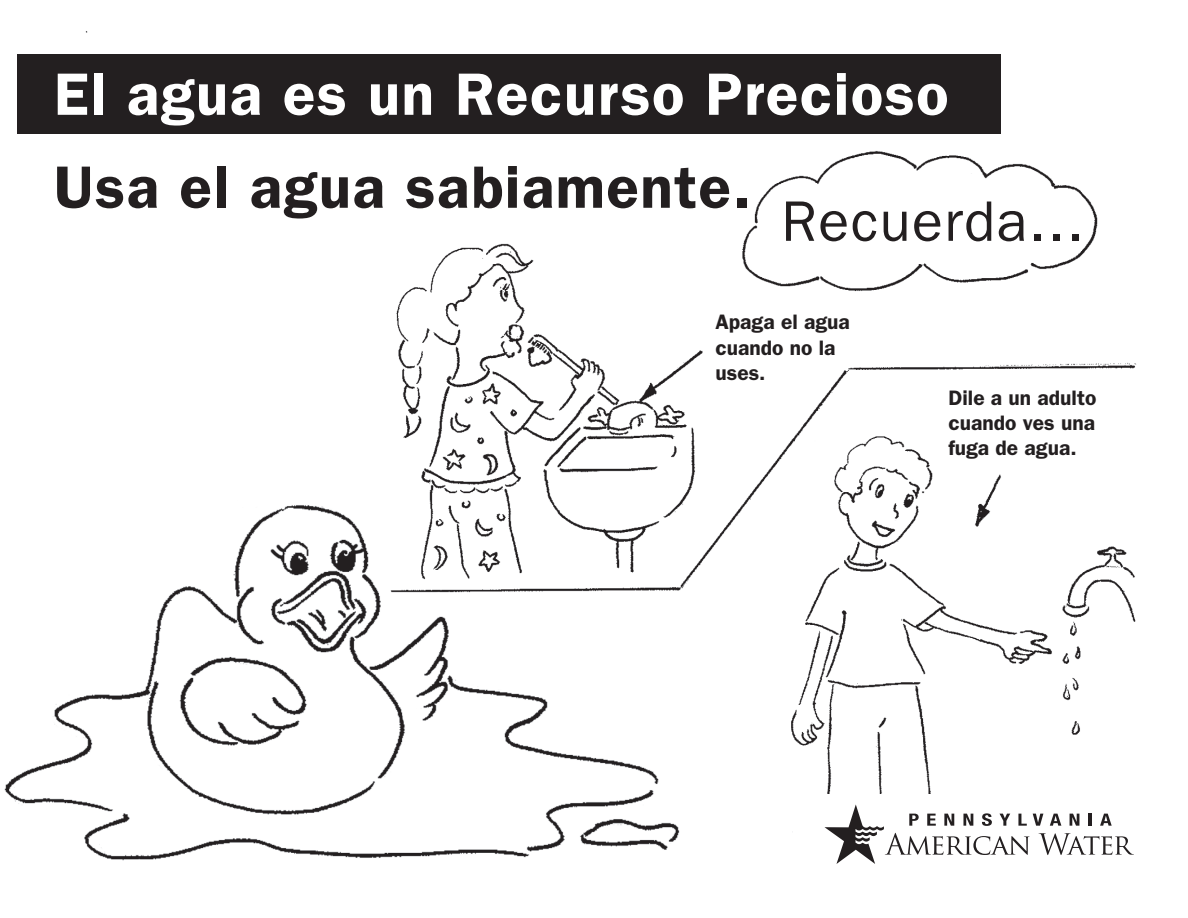
<style>
.page{position:relative;width:1188px;height:918px;background:#fff}
.page>*{position:absolute;margin:0;border:0;box-sizing:border-box;transform-origin:0 0}
.t1{font:600 60px "ITC Franklin Gothic Std";letter-spacing:.025em;color:#fff}
.t2{font:600 60px "ITC Franklin Gothic Std";letter-spacing:.025em;color:#231f20}
.t3{font:57.3px "ITC Franklin Gothic Std";letter-spacing:.025em;color:#231f20}
.t4{font:600 21px/25.2px "ITC Franklin Gothic Std";color:#231f20}
</style>
<div class="page">
<img style="left:4px;top:31px;width:1133px;height:830px">
<svg style="left:783px;top:176px;width:289px;height:86px"></svg>
<div style="left:18px;top:54px;width:983px;height:80px;background:#231f20"></div>
<div style="left:800px;top:795px;width:334px;height:69px;background:#fff"></div>
<svg style="left:825px;top:804px;width:309px;height:60px"></svg>
<h1 class="t1" style="left:54px;top:59px;width:896px">El agua es un Recurso Precioso</h1>
<h1 class="t2" style="left:54px;top:152px;width:698px">Usa el agua sabiamente.</h1>
<h2 class="t3" style="left:781px;top:188px;width:303px">Recuerda...</h2>
<p class="t4" style="left:716px;top:310px;width:136px">Apaga el agua cuando no la uses.</p>
<p class="t4" style="left:949px;top:385px;width:149px;text-align:justify">Dile a un adulto cuando ves una fuga de agua.</p>
</div>
